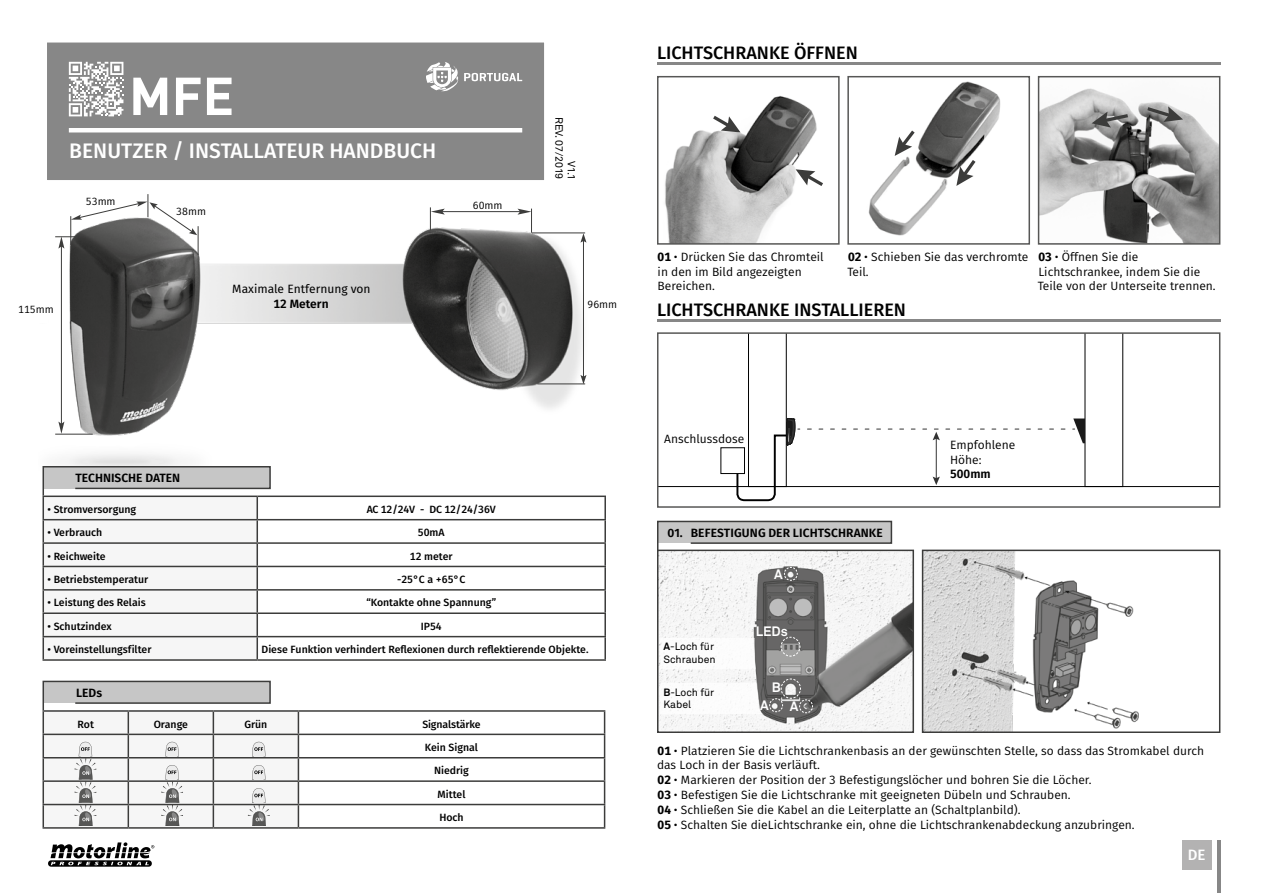
<style>
.page{position:relative;width:1263px;height:893px;background:#fff}
.page>*{position:absolute;margin:0;border:0;box-sizing:border-box;transform-origin:0 0}
.t1{font:700 52.5px "DIN Pro";color:#fff}
.t2{font:500 21px "Fira Sans";color:#fff}
.t3{font:500 18px "Fira Sans";color:#000}
.t4{font:500 15px "Fira Sans";color:#fff}
.t5{font:700 13.5px "Akkurat Pro";color:#fff}
.t6{font:12px/14.9px "Fira Sans";color:#000}
.t7{font:600 12px "Fira Sans";color:#000}
.t8{font:12px "Fira Sans";color:#000}
.t9{font:500 10.5px "Fira Sans";color:#000}
.t10{font:10.5px/12.6px "Akkurat Pro";color:#000}
.t11{font:10.5px "Fira Sans";color:#000}
.s1{font-weight:700}
</style>
<div class="page">
<div style="left:1182px;top:840px;width:29px;height:29px;background:#b3b2b2"></div>
<hr style="left:1217px;top:840px;width:3px;height:53px;background:#878787">
<div style="left:47px;top:42px;width:497px;height:138px;background:#878787"></div>
<hr style="left:69px;top:128px;width:453px;height:4px;background:#fff">
<hr style="left:657px;top:63px;width:563px;height:2px;background:#878787">
<hr style="left:657px;top:319px;width:563px;height:3px;background:#878787">
<hr style="left:658px;top:486px;width:562px;height:1px;background:#000">
<svg style="left:735px;top:335px;width:65px;height:167px"></svg>
<svg style="left:807px;top:335px;width:316px;height:152px"></svg>
<div style="left:657px;top:332px;width:563px;height:176px;border:2px solid #575756"></div>
<img style="left:660px;top:553px;width:251px;height:177px">
<div style="left:657px;top:550px;width:257px;height:183px;border:2px solid #3c3c3b"></div>
<img style="left:925px;top:553px;width:214px;height:177px">
<div style="left:922px;top:550px;width:298px;height:183px;border:2px solid #3c3c3b"></div>
<svg style="left:784px;top:567px;width:14px;height:14px"></svg>
<svg style="left:769px;top:678px;width:44px;height:35px;background:#7c7b7b"></svg>
<svg style="left:660px;top:638px;width:96px;height:31px"></svg>
<svg style="left:660px;top:683px;width:103px;height:31px"></svg>
<img style="left:1041px;top:88px;width:176px;height:154px">
<div style="left:1038px;top:76px;width:182px;height:169px;border:2px solid #575756"></div>
<img style="left:665px;top:96px;width:152px;height:146px">
<div style="left:657px;top:76px;width:183px;height:169px;border:2px solid #575756"></div>
<img style="left:868px;top:81px;width:133px;height:155px">
<div style="left:847px;top:76px;width:183px;height:169px;border:2px solid #575756"></div>
<svg style="left:796px;top:169px;width:27px;height:17px"></svg>
<svg style="left:1091px;top:112px;width:37px;height:16px"></svg>
<svg style="left:1147px;top:106px;width:36px;height:16px"></svg>
<svg style="left:713px;top:116px;width:27px;height:16px"></svg>
<svg style="left:895px;top:131px;width:20px;height:25px"></svg>
<svg style="left:956px;top:160px;width:19px;height:26px"></svg>
<img style="left:55px;top:207px;width:532px;height:258px">
<hr style="left:435px;top:211px;width:87px;height:1px;background:#3c3c3b">
<svg style="left:430px;top:207px;width:15px;height:23px"></svg>
<svg style="left:517px;top:209px;width:15px;height:24px"></svg>
<hr style="left:532px;top:233px;width:53px;height:1px;background:#3c3c3b">
<hr style="left:55px;top:434px;width:38px;height:1px;background:#3c3c3b">
<hr style="left:537px;top:384px;width:48px;height:1px;background:#3c3c3b">
<hr style="left:583px;top:237px;width:1px;height:143px;background:#3c3c3b">
<svg style="left:580px;top:233px;width:6px;height:10px"></svg>
<svg style="left:580px;top:375px;width:6px;height:9px"></svg>
<hr style="left:61px;top:241px;width:1px;height:188px;background:#3c3c3b">
<svg style="left:55px;top:194px;width:144px;height:61px"></svg>
<svg style="left:58px;top:422px;width:6px;height:12px"></svg>
<svg style="left:48px;top:842px;width:106px;height:25px"></svg>
<svg style="left:69px;top:62px;width:54px;height:54px"></svg>
<svg style="left:426px;top:62px;width:32px;height:29px"></svg>
<svg style="left:464px;top:73px;width:58px;height:8px"></svg>
<hr style="left:257px;top:496px;width:349px;height:1px;background:#3c3c3b">
<hr style="left:604px;top:497px;width:2px;height:22px;background:#3c3c3b">
<hr style="left:257px;top:519px;width:349px;height:1px;background:#3c3c3b">
<hr style="left:604px;top:520px;width:2px;height:22px;background:#3c3c3b">
<hr style="left:257px;top:542px;width:349px;height:2px;background:#3c3c3b">
<hr style="left:604px;top:544px;width:2px;height:22px;background:#3c3c3b">
<hr style="left:257px;top:566px;width:349px;height:1px;background:#3c3c3b">
<hr style="left:604px;top:567px;width:2px;height:22px;background:#3c3c3b">
<hr style="left:257px;top:589px;width:349px;height:2px;background:#3c3c3b">
<hr style="left:604px;top:591px;width:2px;height:21px;background:#3c3c3b">
<hr style="left:257px;top:612px;width:349px;height:2px;background:#3c3c3b">
<hr style="left:604px;top:614px;width:2px;height:22px;background:#3c3c3b">
<hr style="left:257px;top:636px;width:349px;height:1px;background:#3c3c3b">
<hr style="left:604px;top:637px;width:2px;height:22px;background:#3c3c3b">
<hr style="left:43px;top:659px;width:214px;height:2px;background:#3c3c3b">
<hr style="left:257px;top:659px;width:349px;height:2px;background:#3c3c3b">
<hr style="left:298px;top:710px;width:307px;height:2px;background:#3c3c3b">
<hr style="left:298px;top:734px;width:307px;height:1px;background:#3c3c3b">
<hr style="left:298px;top:757px;width:307px;height:1px;background:#3c3c3b">
<hr style="left:298px;top:780px;width:307px;height:2px;background:#3c3c3b">
<hr style="left:298px;top:804px;width:307px;height:1px;background:#3c3c3b">
<svg style="left:604px;top:712px;width:1px;height:115px"></svg>
<hr style="left:43px;top:827px;width:85px;height:2px;background:#3c3c3b">
<hr style="left:128px;top:827px;width:85px;height:2px;background:#3c3c3b">
<hr style="left:213px;top:827px;width:85px;height:2px;background:#3c3c3b">
<hr style="left:298px;top:827px;width:307px;height:2px;background:#3c3c3b">
<svg style="left:42px;top:465px;width:230px;height:195px"></svg>
<svg style="left:657px;top:520px;width:236px;height:32px"></svg>
<svg style="left:42px;top:680px;width:257px;height:148px"></svg>
<svg style="left:780px;top:636px;width:21px;height:21px"></svg>
<p class="t11" style="left:18px;top:301px;width:37px">115mm</p>
<h1 class="t1" style="left:129px;top:60px;width:107px">MFE</h1>
<h2 class="t2" style="left:69px;top:134px;width:368px">BENUTZER / INSTALLATEUR HANDBUCH</h2>
<p class="t11" style="left:86px;top:193px;width:31px">53mm</p>
<p class="t11" style="left:176px;top:203px;width:31px">38mm</p>
<p class="t11" style="left:473px;top:198px;width:31px">60mm</p>
<p class="t10" style="left:578px;top:117px;width:65px;text-align:right;rotate:90deg">V1.1<br>REV. 07/2019</p>
<h3 class="t3" style="left:657px;top:39px;width:202px">LICHTSCHRANKE ÖFFNEN</h3>
<p class="t6" style="left:657px;top:250px;width:168px;line-height:14.4px"><span class="s1">01</span> • Drücken Sie das Chromteil in den im Bild angezeigten<br>Bereichen.</p>
<p class="t6" style="left:847px;top:250px;width:183px;line-height:14.4px"><span class="s1">02</span> • Schieben Sie das verchromte<br>Teil.</p>
<p class="t6" style="left:1038px;top:250px;width:163px;line-height:14.4px"><span class="s1">03</span> • Öffnen Sie die<br>Lichtschrankee, indem Sie die</p>
<p class="t8" style="left:232px;top:280px;width:140px">Maximale Entfernung von</p>
<p class="t6" style="left:1038px;top:278px;width:179px">Teile von der Unterseite trennen.</p>
<p class="t7" style="left:273px;top:294px;width:57px">12 Metern</p>
<p class="t11" style="left:587px;top:296px;width:31px">96mm</p>
<h3 class="t3" style="left:657px;top:295px;width:250px">LICHTSCHRANKE INSTALLIEREN</h3>
<p class="t7" style="left:75px;top:468px;width:106px">TECHNISCHE DATEN</p>
<p class="t6" style="left:664px;top:431px;width:82px">Anschlussdose</p>
<p class="t6" style="left:950px;top:438px;width:67px;line-height:14.4px">Empfohlene<br>Höhe:</p>
<p class="t7" style="left:950px;top:464px;width:42px">500mm</p>
<p class="t9" style="left:48px;top:501px;width:90px">• Stromversorgung</p>
<p class="t9" style="left:367px;top:501px;width:130px">AC 12/24V - DC 12/24/36V</p>
<p class="t9" style="left:48px;top:524px;width:56px">• Verbrauch</p>
<p class="t9" style="left:418px;top:524px;width:28px">50mA</p>
<p class="t9" style="left:48px;top:548px;width:60px">• Reichweite</p>
<p class="t9" style="left:410px;top:548px;width:44px">12 meter</p>
<p class="t9" style="left:48px;top:571px;width:102px">• Betriebstemperatur</p>
<p class="t9" style="left:397px;top:571px;width:70px">-25°C a +65°C</p>
<p class="t9" style="left:48px;top:594px;width:100px">• Leistung des Relais</p>
<p class="t9" style="left:366px;top:594px;width:131px">“Kontakte ohne Spannung”</p>
<p class="t9" style="left:48px;top:618px;width:66px">• Schutzindex</p>
<p class="t9" style="left:421px;top:618px;width:23px">IP54</p>
<p class="t9" style="left:48px;top:641px;width:105px">• Voreinstellungsfilter</p>
<p class="t9" style="left:262px;top:641px;width:328px">Diese Funktion verhindert Reflexionen durch reflektierende Objekte.</p>
<p class="t7" style="left:76px;top:683px;width:27px">LEDs</p>
<p class="t9" style="left:78px;top:715px;width:18px">Rot</p>
<p class="t9" style="left:154px;top:715px;width:36px">Orange</p>
<p class="t9" style="left:244px;top:715px;width:24px">Grün</p>
<p class="t9" style="left:422px;top:715px;width:60px">Signalstärke</p>
<p class="t9" style="left:425px;top:739px;width:55px">Kein Signal</p>
<p class="t9" style="left:434px;top:762px;width:36px">Niedrig</p>
<p class="t9" style="left:437px;top:786px;width:29px">Mittel</p>
<p class="t9" style="left:439px;top:809px;width:26px">Hoch</p>
<p class="t7" style="left:668px;top:523px;width:217px">01. BEFESTIGUNG DER LICHTSCHRANKE</p>
<p class="t5" style="left:774px;top:565px;width:10px">A</p>
<p class="t10" style="left:663px;top:640px;width:54px"><span class="s1">A</span>-Loch für<br>Schrauben</p>
<p class="t10" style="left:663px;top:686px;width:52px"><span class="s1">B</span>-Loch für<br>Kabel</p>
<p class="t5" style="left:756px;top:623px;width:34px">LEDs</p>
<p class="t5" style="left:772px;top:679px;width:10px">B</p>
<p class="t5" style="left:760px;top:697px;width:10px">A</p>
<p class="t5" style="left:790px;top:698px;width:10px">A</p>
<p class="t6" style="left:657px;top:743px;width:549px"><span class="s1">01</span> • Platzieren Sie die Lichtschrankenbasis an der gewünschten Stelle, so dass das Stromkabel durch das Loch in der Basis verläuft.<br><span class="s1">02</span> • Markieren der Position der 3 Befestigungslöcher und bohren Sie die Löcher.<br><span class="s1">03</span> • Befestigen Sie die Lichtschranke mit geeigneten Dübeln und Schrauben.<br><span class="s1">04</span> • Schließen Sie die Kabel an die Leiterplatte an (Schaltplanbild).<br><span class="s1">05</span> • Schalten Sie dieLichtschranke ein, ohne die Lichtschrankenabdeckung anzubringen.</p>
<p class="t4" style="left:1188px;top:842px;width:19px">DE</p>
</div>
